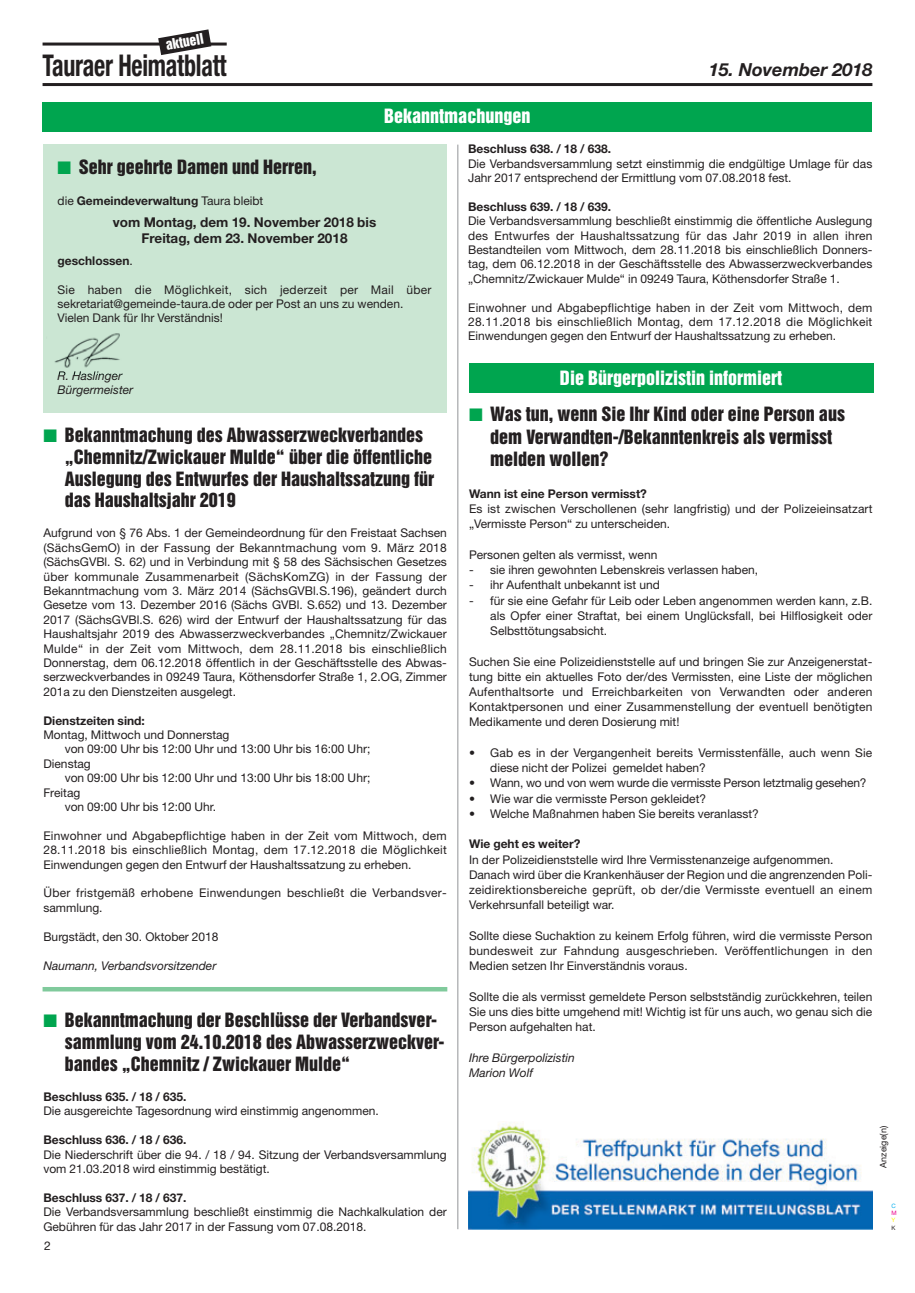
<style>
.page{position:relative;width:915px;height:1293px;background:#fff}
.page>*{position:absolute;margin:0;border:0;box-sizing:border-box;transform-origin:0 0}
.t1{font:700 condensed 30px "Helvetica Neue";letter-spacing:-.01em;color:#231f20;scale:.8 1}
.t2{font:18px/21.9px "Helvetica Inserat";color:#231f20}
.t3{font:18px "Helvetica Inserat";color:#fff}
.t4{font:italic 700 18px "Helvetica Neue";color:#231f20}
.t5{font:700 13.5px/16.2px "Helvetica Neue";color:#231f20;text-align:center}
.t6{font:13.5px "Helvetica Inserat";color:#fff}
.t7{font:12px/14.4px "Helvetica Neue";color:#231f20;text-align:justify}
.t8{font:700 12px "Helvetica Neue";color:#231f20}
.t9{font:italic 12px/14.4px "Helvetica Neue";color:#231f20}
.t10{font:12px/14.4px "Helvetica Neue";letter-spacing:.02em;color:#231f20}
.t11{font:9px "Helvetica Neue";color:#231f20}
.t12{font:6px "Helvetica Neue";color:#00aeef}
.t13{font:6px "Helvetica Neue";color:#ed028c}
.t14{font:6px "Helvetica Neue";color:#fff101}
.t15{font:6px "Helvetica Neue";color:#231f20}
.s1{color:#00a54f}
.s2{font-weight:400}
</style>
<div class="page">
<hr style="left:43px;top:83px;width:829px;height:3px;background:#231f20">
<hr style="left:43px;top:43px;width:184px;height:3px;background:#231f20">
<svg style="left:158px;top:29px;width:53px;height:26px"></svg>
<div style="left:43px;top:145px;width:403px;height:268px;background:#cbe6d3"></div>
<img style="left:54px;top:333px;width:66px;height:35px">
<img style="left:58px;top:371px;width:65px;height:4px">
<div style="left:43px;top:102px;width:828px;height:30px;background:#00a54f"></div>
<hr style="left:457px;top:145px;width:1px;height:1084px;background:#939598">
<hr style="left:43px;top:987px;width:404px;height:4px;background:#80ca9c">
<div style="left:469px;top:363px;width:404px;height:30px;background:#00a54f"></div>
<img style="left:468px;top:1121px;width:404px;height:108px">
<p class="t6" style="left:165px;top:40px;width:40px;rotate:-10deg">aktuell</p>
<h1 class="t1" style="left:43px;top:54px;width:231px">Tauraer Heimatblatt</h1>
<h2 class="t4" style="left:708px;top:63px;width:165px">15. November 2018</h2>
<h2 class="t3" style="left:384px;top:109px;width:148px">Bekanntmachungen</h2>
<h2 class="t2" style="left:58px;top:157px;width:260px"><span class="s1">■</span> Sehr geehrte Damen und Herren,</h2>
<p class="t8" style="left:58px;top:196px;width:207px"><span class="s2">die</span> Gemeindeverwaltung <span class="s2">Taura bleibt</span></p>
<p class="t5" style="left:113px;top:215px;width:265px">vom Montag, dem 19. November 2018 bis<br>Freitag, dem 23. November 2018</p>
<p class="t8" style="left:58px;top:256px;width:77px">geschlossen<span class="s2">.</span></p>
<p class="t7" style="left:58px;top:283px;width:375px;text-align:left">Sie haben die Möglichkeit, sich jederzeit per Mail über sekretariat@gemeinde-taura.de oder per Post an uns zu wenden.<br>Vielen Dank für Ihr Verständnis!</p>
<p class="t9" style="left:58px;top:370px;width:77px">R. Haslinger<br>Bürgermeister</p>
<h2 class="t2" style="left:65px;top:424px;width:371px;text-indent:-21px"><span class="s1">■</span> Bekanntmachung des Abwasserzweckverbandes „Chemnitz/Zwickauer Mulde“ über die öffentliche Auslegung des Entwurfes der Haushaltssatzung für das Haushaltsjahr 2019</h2>
<p class="t7" style="left:43px;top:527px;width:405px">Aufgrund von § 76 Abs. 1 der Gemeindeordnung für den Freistaat Sachsen (SächsGemO) in der Fassung der Bekanntmachung vom 9. März 2018 (SächsGVBl. S. 62) und in Verbindung mit § 58 des Sächsischen Gesetzes über kommunale Zusammenarbeit (SächsKomZG) in der Fassung der Bekanntmachung vom 3. März 2014 (SächsGVBl.S.196), geändert durch Gesetze vom 13. Dezember 2016 (Sächs GVBl. S.652) und 13. Dezember 2017 (SächsGVBl.S. 626) wird der Entwurf der Haushaltssatzung für das Haushaltsjahr 2019 des Abwasserzweckverbandes „Chemnitz/Zwickauer Mulde“ in der Zeit vom Mittwoch, dem 28.11.2018 bis einschließlich Donnerstag, dem 06.12.2018 öffentlich in der Geschäftsstelle des Abwas&shy;serzweckverbandes in 09249 Taura, Köthensdorfer Straße 1, 2.OG, Zimmer 201a zu den Dienstzeiten ausgelegt.</p>
<p class="t8" style="left:43px;top:716px;width:103px">Dienstzeiten sind:</p>
<p class="t7" style="left:43px;top:729px;width:187px">Montag, Mittwoch und Donnerstag</p>
<p class="t7" style="left:65px;top:743px;width:307px">von 09:00 Uhr bis 12:00 Uhr und 13:00 Uhr bis 16:00 Uhr;</p>
<p class="t7" style="left:43px;top:757px;width:49px">Dienstag</p>
<p class="t7" style="left:65px;top:772px;width:307px">von 09:00 Uhr bis 12:00 Uhr und 13:00 Uhr bis 18:00 Uhr;</p>
<p class="t7" style="left:43px;top:786px;width:38px">Freitag</p>
<p class="t7" style="left:65px;top:801px;width:153px">von 09:00 Uhr bis 12:00 Uhr.</p>
<p class="t7" style="left:43px;top:829px;width:405px">Einwohner und Abgabepflichtige haben in der Zeit vom Mittwoch, dem 28.11.2018 bis einschließlich Montag, dem 17.12.2018 die Möglichkeit Einwendungen gegen den Entwurf der Haushaltssatzung zu erheben.</p>
<p class="t10" style="left:43px;top:887px;width:405px">Über fristgemäß erhobene Einwendungen beschließt die Verbandsver&shy;sammlung.</p>
<p class="t7" style="left:43px;top:930px;width:177px">Burgstädt, den 30. Oktober 2018</p>
<p class="t9" style="left:43px;top:959px;width:174px">Naumann, Verbandsvorsitzender</p>
<h2 class="t2" style="left:65px;top:1009px;width:381px;text-indent:-21px"><span class="s1">■</span> Bekanntmachung der Beschlüsse der Verbandsver&shy;sammlung vom 24.10.2018 des Abwasserzweckver&shy;bandes „Chemnitz / Zwickauer Mulde“</h2>
<p class="t8" style="left:43px;top:1092px;width:144px">Beschluss 635. / 18 / 635.</p>
<p class="t7" style="left:43px;top:1105px;width:337px">Die ausgereichte Tagesordnung wird einstimmig angenommen.</p>
<p class="t8" style="left:43px;top:1135px;width:144px">Beschluss 636. / 18 / 636.</p>
<p class="t7" style="left:43px;top:1148px;width:405px">Die Niederschrift über die 94. / 18 / 94. Sitzung der Verbandsversammlung vom 21.03.2018 wird einstimmig bestätigt.</p>
<p class="t8" style="left:43px;top:1193px;width:144px">Beschluss 637. / 18 / 637.</p>
<p class="t7" style="left:43px;top:1206px;width:405px">Die Verbandsversammlung beschließt einstimmig die Nachkalkulation der<br>Gebühren für das Jahr 2017 in der Fassung vom 07.08.2018.</p>
<p class="t7" style="left:44px;top:1239px;width:8px">2</p>
<p class="t8" style="left:468px;top:145px;width:144px">Beschluss 638. / 18 / 638.</p>
<p class="t7" style="left:468px;top:157px;width:405px">Die Verbandsversammlung setzt einstimmig die endgültige Umlage für das<br>Jahr 2017 entsprechend der Ermittlung vom 07.08.2018 fest.</p>
<p class="t8" style="left:468px;top:202px;width:144px">Beschluss 639. / 18 / 639.</p>
<p class="t7" style="left:468px;top:215px;width:405px">Die Verbandsversammlung beschließt einstimmig die öffentliche Auslegung des Entwurfes der Haushaltssatzung für das Jahr 2019 in allen ihren Bestandteilen vom Mittwoch, dem 28.11.2018 bis einschließlich Donners&shy;tag, dem 06.12.2018 in der Geschäftsstelle des Abwasserzweckverbandes „Chemnitz/Zwickauer Mulde“ in 09249 Taura, Köthensdorfer Straße 1.</p>
<p class="t7" style="left:468px;top:301px;width:405px">Einwohner und Abgabepflichtige haben in der Zeit vom Mittwoch, dem 28.11.2018 bis einschließlich Montag, dem 17.12.2018 die Möglichkeit Einwendungen gegen den Entwurf der Haushaltssatzung zu erheben.</p>
<h2 class="t3" style="left:559px;top:370px;width:224px">Die Bürgerpolizistin informiert</h2>
<h2 class="t2" style="left:490px;top:403px;width:356px;line-height:22.8px;text-indent:-21px"><span class="s1">■</span> Was tun, wenn Sie Ihr Kind oder eine Person aus dem Verwandten-/Bekanntenkreis als vermisst melden wollen?</h2>
<p class="t8" style="left:469px;top:489px;width:179px">Wann ist eine Person vermisst?</p>
<p class="t7" style="left:469px;top:502px;width:405px;line-height:15.3px">Es ist zwischen Verschollenen (sehr langfristig) und der Polizeieinsatzart „Vermisste Person“ zu unterscheiden.</p>
<p class="t7" style="left:469px;top:548px;width:190px">Personen gelten als vermisst, wenn</p>
<p class="t7" style="left:469px;top:564px;width:290px">- sie ihren gewohnten Lebenskreis verlassen haben,</p>
<p class="t7" style="left:469px;top:579px;width:192px">- ihr Aufenthalt unbekannt ist und</p>
<p class="t7" style="left:490px;top:594px;width:383px;line-height:15.3px;text-indent:-21px">- für sie eine Gefahr für Leib oder Leben angenommen werden kann, z.B. als Opfer einer Straftat, bei einem Unglücksfall, bei Hilflosigkeit oder Selbsttötungsabsicht.</p>
<p class="t7" style="left:469px;top:655px;width:405px;line-height:15.3px">Suchen Sie eine Polizeidienststelle auf und bringen Sie zur Anzeigenerstat&shy;tung bitte ein aktuelles Foto der/des Vermissten, eine Liste der möglichen Aufenthaltsorte und Erreichbarkeiten von Verwandten oder anderen Kontaktpersonen und einer Zusammenstellung der eventuell benötigten Medikamente und deren Dosierung mit!</p>
<p class="t7" style="left:490px;top:746px;width:383px;line-height:15.3px;text-indent:-21px">• Gab es in der Vergangenheit bereits Vermisstenfälle, auch wenn Sie diese nicht der Polizei gemeldet haben?</p>
<p class="t7" style="left:469px;top:777px;width:399px">• Wann, wo und von wem wurde die vermisste Person letztmalig gesehen?</p>
<p class="t7" style="left:469px;top:792px;width:238px">• Wie war die vermisste Person gekleidet?</p>
<p class="t7" style="left:469px;top:807px;width:291px">• Welche Maßnahmen haben Sie bereits veranlasst?</p>
<p class="t8" style="left:469px;top:839px;width:113px">Wie geht es weiter?</p>
<p class="t7" style="left:469px;top:853px;width:405px;line-height:15.3px;text-align:left">In der Polizeidienststelle wird Ihre Vermisstenanzeige aufgenommen.<br>Danach wird über die Krankenhäuser der Region und die angrenzenden Poli&shy;zeidirektionsbereiche geprüft, ob der/die Vermisste eventuell an einem Verkehrsunfall beteiligt war.</p>
<p class="t7" style="left:469px;top:929px;width:405px;line-height:15.3px">Sollte diese Suchaktion zu keinem Erfolg führen, wird die vermisste Person bundesweit zur Fahndung ausgeschrieben. Veröffentlichungen in den Medien setzen Ihr Einverständnis voraus.</p>
<p class="t7" style="left:469px;top:990px;width:405px;line-height:15.3px">Sollte die als vermisst gemeldete Person selbstständig zurückkehren, teilen Sie uns dies bitte umgehend mit! Wichtig ist für uns auch, wo genau sich die Person aufgehalten hat.</p>
<p class="t9" style="left:469px;top:1051px;width:107px;line-height:15.3px">Ihre Bürgerpolizistin<br>Marion Wolf</p>
<p class="t11" style="left:879px;top:1167px;width:43px;rotate:-90deg">Anzeige(n)</p>
<p class="t12" style="left:891px;top:1203px;width:6px">C</p>
<p class="t13" style="left:891px;top:1211px;width:7px">M</p>
<p class="t14" style="left:891px;top:1218px;width:5px">Y</p>
<p class="t15" style="left:891px;top:1225px;width:6px">K</p>
</div>
